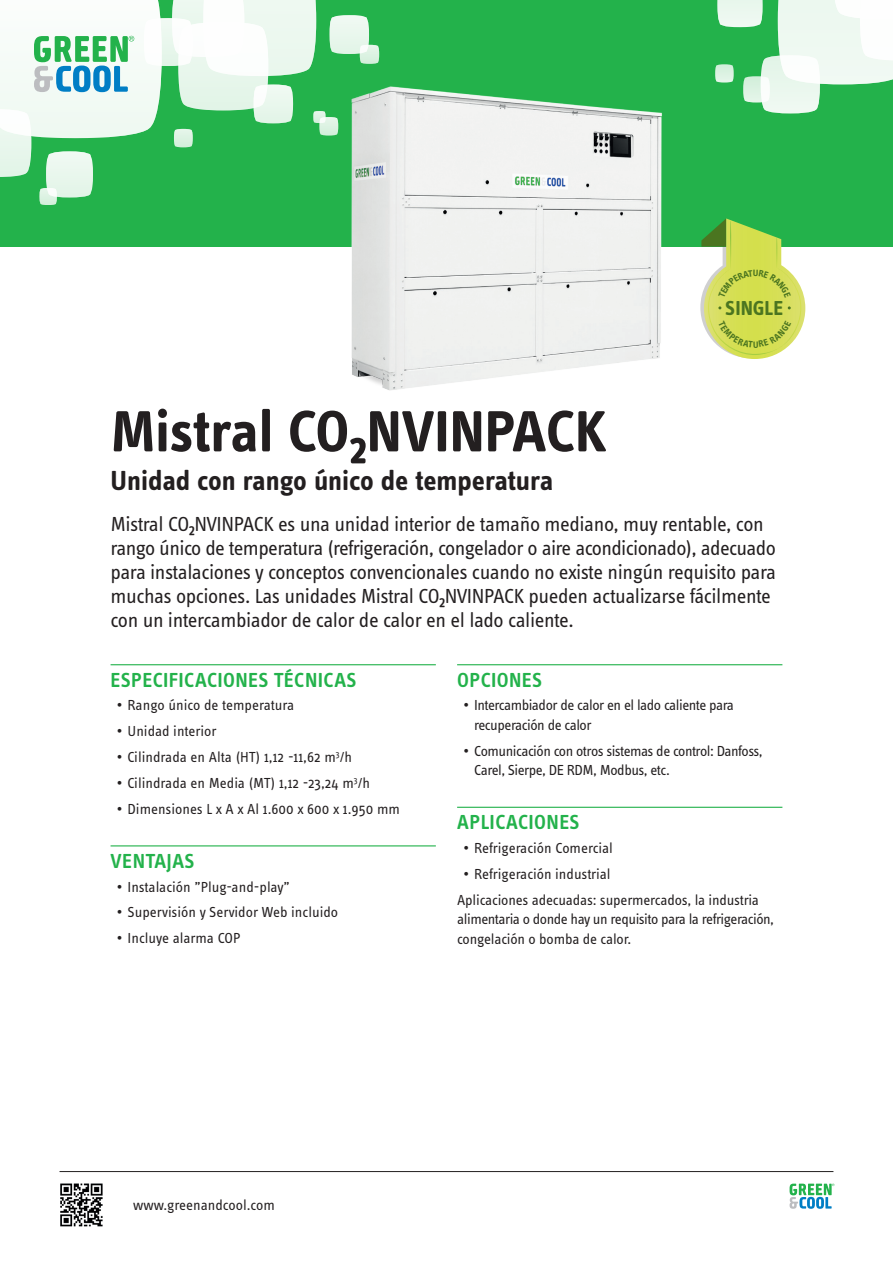
<style>
.page{position:relative;width:893px;height:1263px;background:#fff}
.page>*{position:absolute;margin:0;border:0;box-sizing:border-box;transform-origin:0 0}
.t1{font:700 60px "Info OT Text";letter-spacing:-.005em;color:#231f20}
.t2{font:700 28.5px "Info OT Text";color:#231f20}
.t3{font:21px/24px "Info OT Text";letter-spacing:-.03em;color:#231f20}
.t4{font:600 21px "Info OT Text";letter-spacing:.02em;color:#23b24b}
.t5{font:700 20.85px "Info OT Text";color:#4b7520}
.t6{font:15px/19.5px "Info OT Text";letter-spacing:-.015em;color:#231f20}
.t7{font:15px/19.5px "Info OT Text";letter-spacing:-.035em;color:#231f20}
</style>
<div class="page">
<svg style="left:790px;top:1183px;width:44px;height:26px"></svg>
<hr style="left:60px;top:1171px;width:773px;height:1px;background:#231f20">
<div style="left:0;top:0;width:893px;height:247px;background:#23b24b"></div>
<svg style="left:0;top:0;width:379px;height:205px"></svg>
<svg style="left:715px;top:0;width:178px;height:113px"></svg>
<img style="left:60px;top:1183px;width:43px;height:44px">
<hr style="left:111px;top:664px;width:325px;height:1px;background:#23b24b">
<hr style="left:111px;top:845px;width:325px;height:1px;background:#23b24b">
<hr style="left:457px;top:664px;width:325px;height:1px;background:#23b24b">
<hr style="left:457px;top:807px;width:325px;height:1px;background:#23b24b">
<img style="left:344px;top:74px;width:318px;height:317px">
<svg style="left:700px;top:218px;width:105px;height:141px"></svg>
<h1 class="t1" style="left:111px;top:394px;width:498px">Mistral CO₂NVINPACK</h1>
<h2 class="t2" style="left:111px;top:463px;width:444px">Unidad con rango único de temperatura</h2>
<h3 class="t5" style="left:725px;top:296px;width:60px">SINGLE</h3>
<p class="t3" style="left:111px;top:512px;width:667px">Mistral CO2NVINPACK es una unidad interior de tamaño mediano, muy rentable, con rango único de temperatura (refrigeración, congelador o aire acondicionado), adecuado para instalaciones y conceptos convencionales cuando no existe ningún requisito para muchas opciones. Las unidades Mistral CO2NVINPACK pueden actualizarse fácilmente con un intercambiador de calor de calor en el lado caliente.</p>
<h3 class="t4" style="left:111px;top:667px;width:247px">ESPECIFICACIONES TÉCNICAS</h3>
<p class="t6" style="left:117px;top:695px;width:179px">• Rango único de temperatura</p>
<p class="t6" style="left:117px;top:721px;width:101px">• Unidad interior</p>
<p class="t6" style="left:117px;top:747px;width:237px">• Cilindrada en Alta (HT) 1,12 -11,62 m<sup>3</sup>/h</p>
<p class="t6" style="left:117px;top:773px;width:255px">• Cilindrada en Media (MT) 1,12 -23,24 m<sup>3</sup>/h</p>
<p class="t6" style="left:117px;top:799px;width:285px">• Dimensiones L x A x Al 1.600 x 600 x 1.950 mm</p>
<h3 class="t4" style="left:111px;top:848px;width:85px">VENTAJAS</h3>
<p class="t6" style="left:117px;top:876px;width:175px">• Instalación ”Plug-and-play”</p>
<p class="t6" style="left:117px;top:902px;width:223px">• Supervisión y Servidor Web incluido</p>
<p class="t6" style="left:117px;top:928px;width:125px">• Incluye alarma COP</p>
<h3 class="t4" style="left:457px;top:667px;width:86px">OPCIONES</h3>
<p class="t6" style="left:474px;top:695px;width:261px;text-indent:-11px">• Intercambiador de calor en el lado caliente para recuperación de calor</p>
<p class="t7" style="left:474px;top:741px;width:290px;text-indent:-11px">• Comunicación con otros sistemas de control: Danfoss,<br>Carel, Sierpe, DE RDM, Modbus, etc.</p>
<h3 class="t4" style="left:457px;top:809px;width:124px">APLICACIONES</h3>
<p class="t6" style="left:463px;top:838px;width:151px">• Refrigeración Comercial</p>
<p class="t6" style="left:457px;top:860px;width:303px;line-height:25.8px;text-indent:6px">• Refrigeración industrial<br>Aplicaciones adecuadas: supermercados, la industria</p>
<p class="t6" style="left:457px;top:909px;width:318px">alimentaria o donde hay un requisito para la refrigeración, congelación o bomba de calor.</p>
<p class="t6" style="left:133px;top:1195px;width:143px">www.greenandcool.com</p>
</div>
